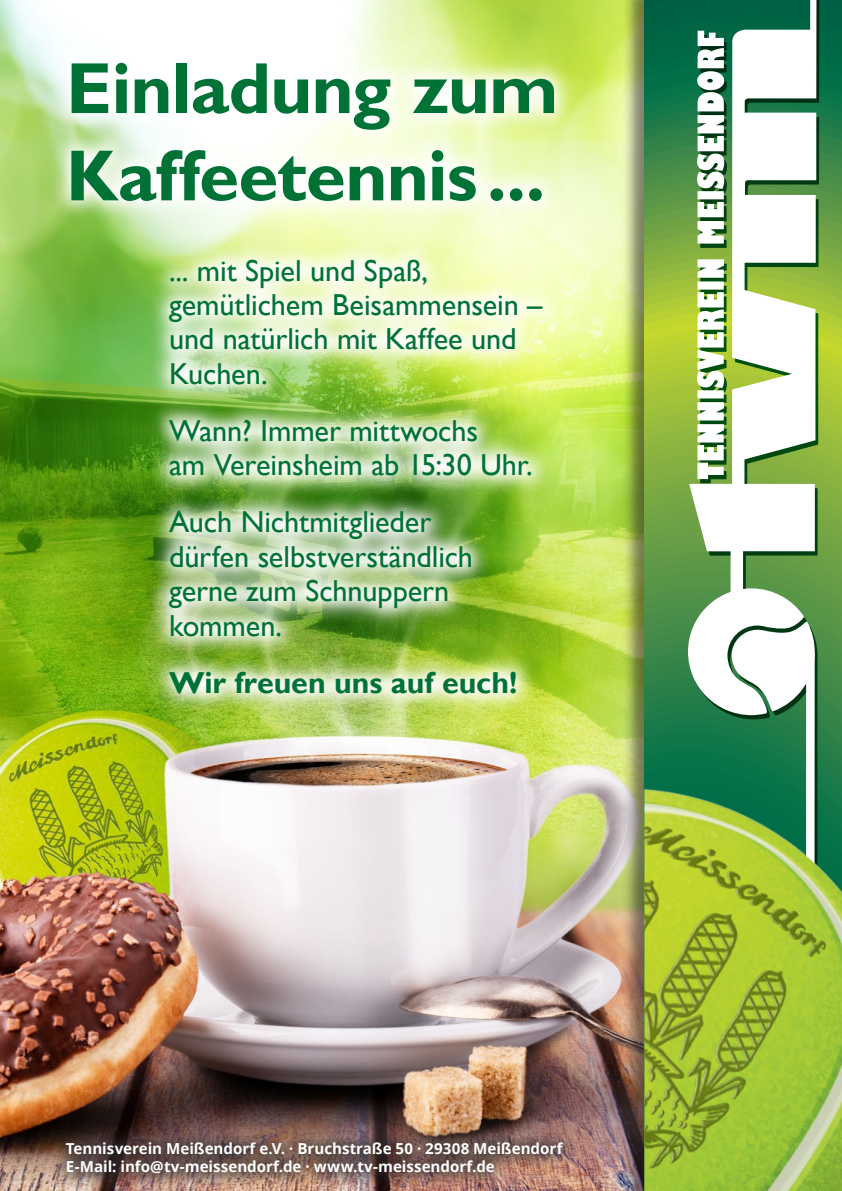
<style>
.page{position:relative;width:842px;height:1191px;background:#fff}
.page>*{position:absolute;margin:0;border:0;box-sizing:border-box;transform-origin:0 0}
.t1{font:700 72.7px/87.3px "Gill Sans";letter-spacing:-.015em;color:#007236}
.t2{font:30.3px/34.3px "Gill Sans";letter-spacing:-.005em;color:#007236}
.t3{font:700 30.3px "Gill Sans";color:#007236}
.t4{font:700 15.1px/18.2px "Open Sans";color:#fff}
</style>
<div class="page">
<img style="left:0;top:0;width:622px;height:1191px">
<div style="left:622px;top:0;width:220px;height:1191px;background:#231f20;opacity:.55"></div>
<svg style="left:644px;top:0;width:198px;height:679px"></svg>
<img style="left:644px;top:679px;width:198px;height:89px">
<img style="left:644px;top:768px;width:198px;height:423px">
<img style="left:50px;top:42px;width:526px;height:672px">
<img style="left:52px;top:1127px;width:526px;height:61px">
<h1 class="t1" style="left:66px;top:47px;width:494px">Einladung zum<br>Kaffeetennis ...</h1>
<p class="t2" style="left:169px;top:254px;width:375px">... mit Spiel und Spaß, gemütlichem Beisammensein – und natürlich mit Kaffee und<br>Kuchen.</p>
<p class="t2" style="left:169px;top:414px;width:365px">Wann? Immer mittwochs<br>am Vereinsheim ab 15:30 Uhr.</p>
<p class="t2" style="left:169px;top:505px;width:306px">Auch Nichtmitglieder dürfen selbstverständlich gerne zum Schnuppern kommen.</p>
<p class="t3" style="left:169px;top:664px;width:350px">Wir freuen uns auf euch!</p>
<p class="t4" style="left:66px;top:1139px;width:498px">Tennisverein Meißendorf e.V. · Bruchstraße 50 · 29308 Meißendorf<br>E-Mail: info@tv-meissendorf.de · www.tv-meissendorf.de</p>
</div>
